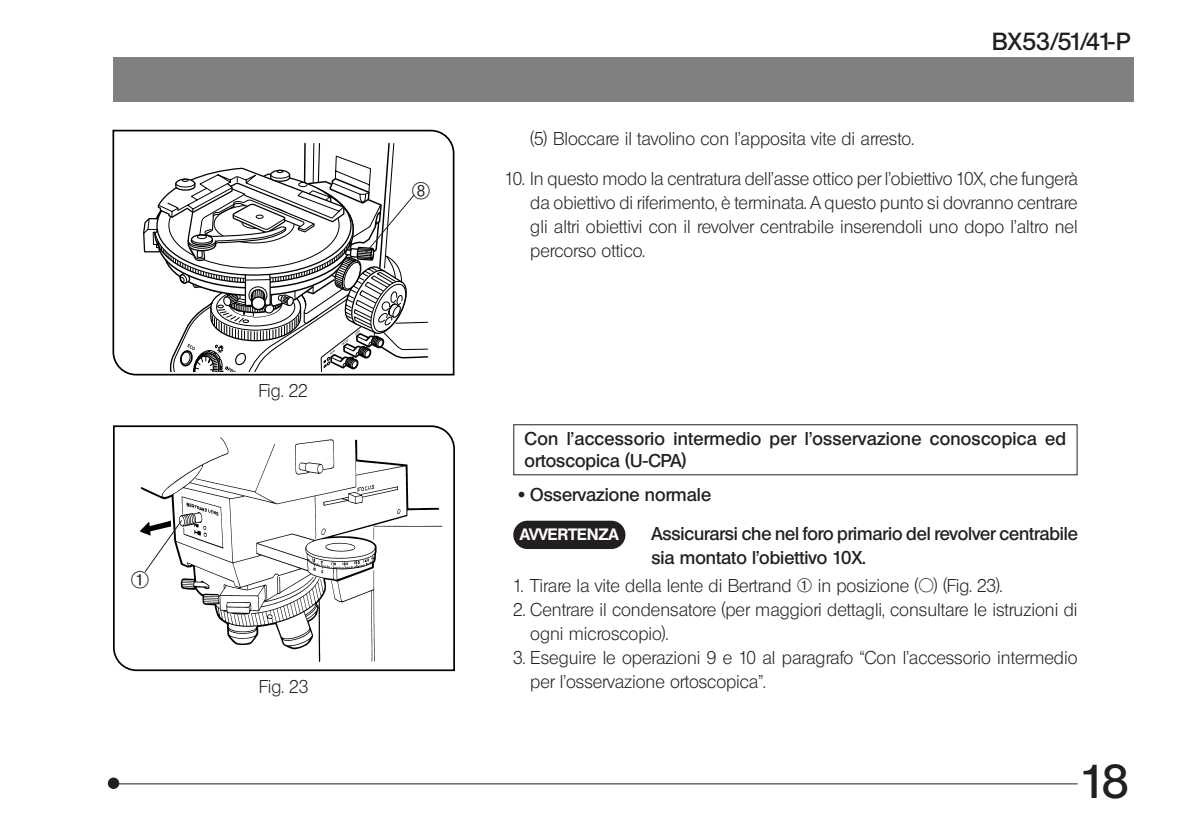
<style>
.page{position:relative;width:1191px;height:840px;background:#fff}
.page>*{position:absolute;margin:0;border:0;box-sizing:border-box;transform-origin:0 0}
.t1{font:46px "Olympus Leicht Halbfett";color:#231f20}
.t2{font:24px "Olympus Leicht Halbfett";color:#231f20}
.t3{font:22px "Olympus Leicht Normal";color:#231f20}
.t4{font:18px/24px "Olympus Leicht Normal";color:#231f20}
.t5{font:18px/22px "Olympus Leicht Halbfett";color:#231f20}
.t6{font:16px "Olympus Fett Normal";color:#fff}
</style>
<div class="page">
<div style="left:108px;top:777px;width:11px;height:11px;background:#231f20;border-radius:50%"></div>
<hr style="left:113px;top:782px;width:964px;height:1px;background:#231f20">
<svg style="left:113px;top:425px;width:342px;height:246px"></svg>
<div style="left:114px;top:57px;width:1020px;height:45px;background:#808080"></div>
<div style="left:513px;top:424px;width:564px;height:51px;border:1px solid #231f20"></div>
<svg style="left:144px;top:518px;width:39px;height:55px"></svg>
<div style="left:513px;top:520px;width:112px;height:28px;background:#231f20;border-radius:14px"></div>
<svg style="left:112px;top:129px;width:343px;height:247px"></svg>
<p class="t3" style="left:130px;top:567px;width:21px">@</p>
<p class="t4" style="left:258px;top:378px;width:51px">Fig. 22</p>
<p class="t4" style="left:259px;top:673px;width:51px">Fig. 23</p>
<p class="t4" style="left:530px;top:126px;width:385px">(5) Bloccare il tavolino con l’apposita vite di arresto.</p>
<h2 class="t2" style="left:992px;top:27px;width:140px">BX53/51/41-P</h2>
<p class="t3" style="left:411px;top:178px;width:21px">‡</p>
<p class="t4" style="left:530px;top:167px;width:549px;text-align:justify;text-indent:-26px">10. In questo modo la centratura dell’asse ottico per l’obiettivo 10X, che fungerà da obiettivo di riferimento, è terminata. A questo punto si dovranno centrare gli altri obiettivi con il revolver centrabile inserendoli uno dopo l’altro nel percorso ottico.</p>
<p class="t5" style="left:524px;top:427px;width:543px">Con l’accessorio intermedio per l’osservazione conoscopica ed ortoscopica (U-CPA)</p>
<p class="t5" style="left:651px;top:475px;width:428px;line-height:38.8px;text-indent:-133px">· Osservazione normale<br>Assicurarsi che nel foro primario del revolver centrabile</p>
<p class="t5" style="left:651px;top:546px;width:216px">sia montato l’obiettivo 10X.</p>
<p class="t4" style="left:513px;top:573px;width:491px">1. Tirare la vite della lente di Bertrand @ in posizione (¦) (Fig. 23).</p>
<p class="t4" style="left:530px;top:597px;width:549px;text-indent:-17px">2. Centrare il condensatore (per maggiori dettagli, consultare le istruzioni di ogni microscopio).</p>
<p class="t4" style="left:530px;top:645px;width:549px;text-indent:-17px">3. Eseguire le operazioni 9 e 10 al paragrafo “Con l’accessorio intermedio per l’osservazione ortoscopica”.</p>
<p class="t6" style="left:520px;top:525px;width:100px">AVVERTENZA</p>
<h1 class="t1" style="left:1080px;top:754px;width:50px">18</h1>
</div>
